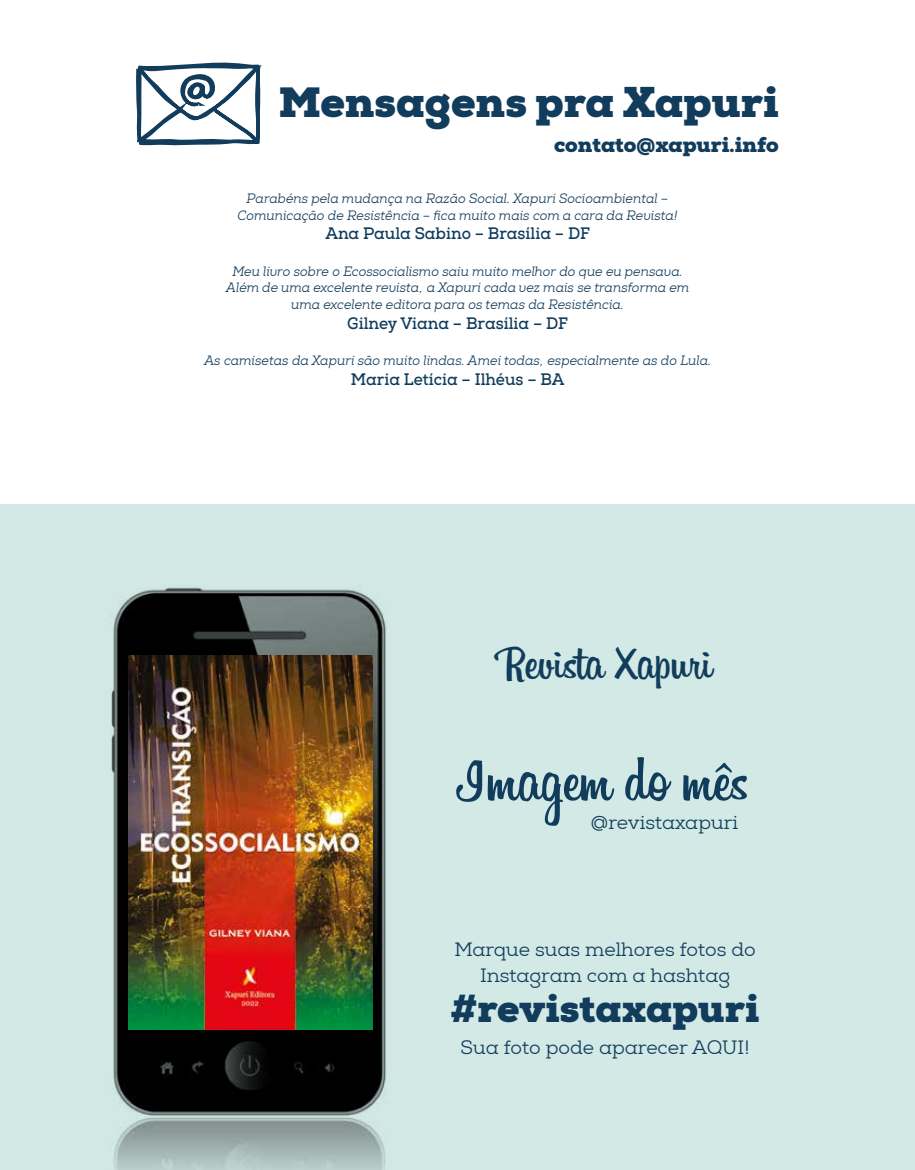
<style>
.page{position:relative;width:915px;height:1170px;background:#fff}
.page>*{position:absolute;margin:0;border:0;box-sizing:border-box;transform-origin:0 0}
.t1{font:62.7px "Billabong";color:#113c5c}
.t2{font:48.75px "Billabong";color:#113c5c}
.t3{font:900 42px "Nexa Slab";color:#113c5c}
.t4{font:900 38.4px "Nexa Slab";color:#113c5c}
.t5{font:900 20.7px "Nexa Slab";color:#113c5c}
.t6{font:19.2px/26.4px "Nexa Slab";color:#113c5c;text-align:center}
.t7{font:700 16.65px "Nexa Slab";color:#103c5c;scale:.94 1}
.t8{font:italic 13.5px/16.5px "Nexa Slab";color:#103c5c;text-align:center;scale:.94 1}
</style>
<div class="page">
<svg style="left:136px;top:62px;width:126px;height:84px"></svg>
<div style="left:0;top:504px;width:914px;height:665px;background:#d2e9e5"></div>
<img style="left:110px;top:587px;width:277px;height:582px">
<img style="left:128px;top:655px;width:244px;height:374px">
<h3 class="t3" style="left:278px;top:76px;width:502px">Mensagens pra Xapuri</h3>
<h3 class="t5" style="left:554px;top:132px;width:226px">contato@xapuri.info</h3>
<p class="t8" style="left:237px;top:190px;width:469px">Parabéns pela mudança na Razão Social. Xapuri Socioambiental –<br>Comunicação de Resistência – fica muito mais com a cara da Revista!</p>
<p class="t7" style="left:325px;top:224px;width:283px">Ana Paula Sabino – Brasília – DF</p>
<p class="t8" style="left:226px;top:263px;width:494px">Meu livro sobre o Ecossocialismo saiu muito melhor do que eu pensava.<br>Além de uma excelente revista, a Xapuri cada vez mais se transforma em uma excelente editora para os temas da Resistência.</p>
<p class="t7" style="left:347px;top:313px;width:236px">Gilney Viana – Brasília – DF</p>
<p class="t8" style="left:204px;top:352px;width:540px">As camisetas da Xapuri são muito lindas. Amei todas, especialmente as do Lula.</p>
<p class="t7" style="left:351px;top:369px;width:229px">Maria Letícia – Ilhéus – BA</p>
<h2 class="t2" style="left:498px;top:632px;width:215px">Revista Xapuri</h2>
<h1 class="t1" style="left:458px;top:741px;width:291px">Imagem do mês</h1>
<h3 class="t6" style="left:590px;top:809px;width:149px">@revistaxapuri</h3>
<h3 class="t6" style="left:454px;top:936px;width:303px">Marque suas melhores fotos do<br>Instagram com a hashtag</h3>
<h3 class="t4" style="left:450px;top:984px;width:310px">#revistaxapuri</h3>
<h3 class="t6" style="left:460px;top:1034px;width:290px">Sua foto pode aparecer AQUI!</h3>
</div>
